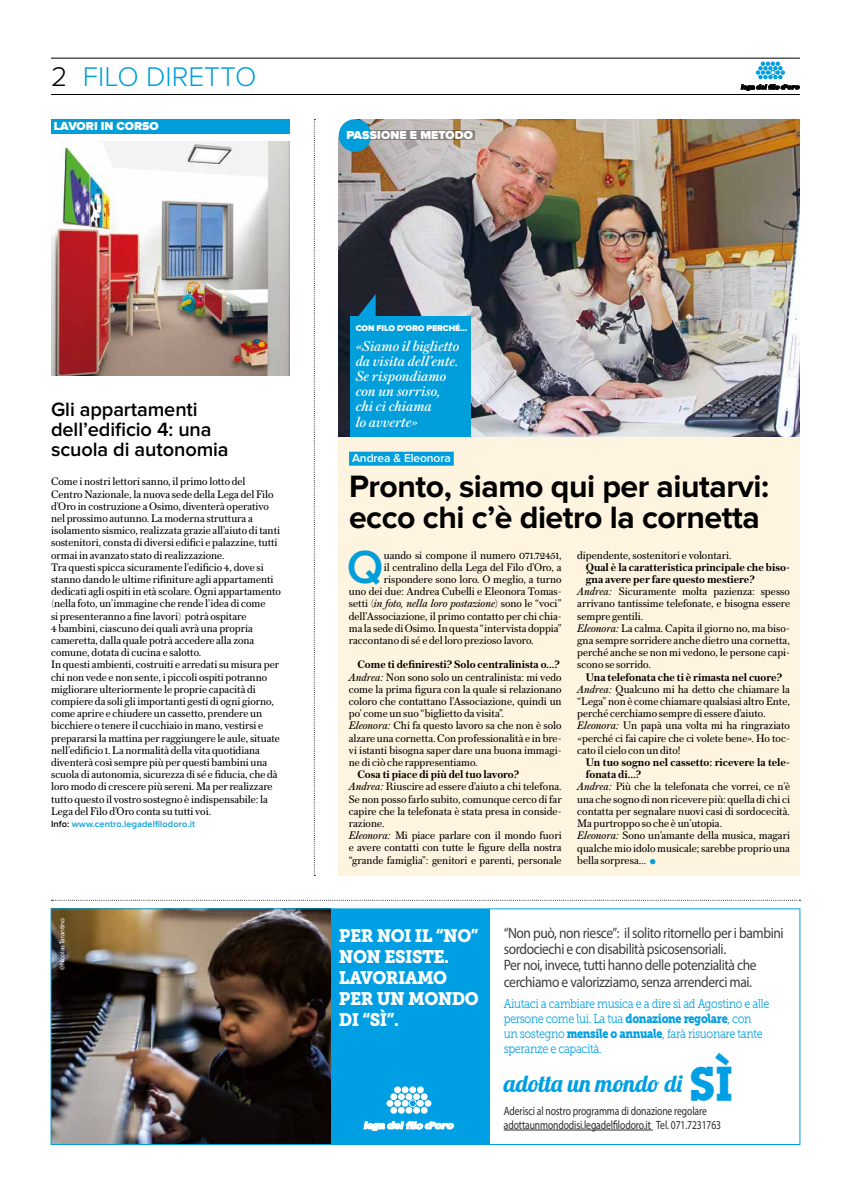
<style>
.page{position:relative;width:851px;height:1191px;background:#fff}
.page>*{position:absolute;margin:0;border:0;box-sizing:border-box;transform-origin:0 0}
.t1{font:600 48.1px "Proxima Nova";color:#009fdc}
.t2{font:700 32px/31px "Proxima Nova";letter-spacing:-.015em;color:#000}
.t3{font:300 28px "Proxima Nova";color:#009fdc}
.t4{font:23.6px "Lobster 1.4";color:#009fe3}
.t5{font:600 20px/20px "Proxima Nova";letter-spacing:-.005em;color:#000}
.t6{font:18px/21.2px "Museo Slab 900";letter-spacing:-.03em;color:#fff;scale:.95 1}
.t7{font:15px/16.1px "Myriad Pro";letter-spacing:-.03em;color:#3c3c3b;scale:.9 1}
.t8{font:15px/15.2px "Austin Text Italic No 2";color:#fff}
.t9{font:12.9px/15px "Museo Slab 300";letter-spacing:-.03em;color:#009fe3;scale:.84 1}
.t10{font:12px/14px "Myriad Pro";letter-spacing:-.01em;color:#282827;scale:.8 1}
.t11{font:12px "Myriad Pro";letter-spacing:-.03em;color:#3c3c3b;scale:.84 1}
.t12{font:900 12px "Proxima Nova";color:#fff}
.t13{font:600 12px "Proxima Nova";letter-spacing:-.01em;color:#fff}
.t14{font:11.5px/12.2px "Austin Text";color:#000}
.t15{font:600 11.5px "Austin Text";color:#000}
.t16{font:italic 11.5px "Austin Text";color:#000}
.t17{font:600 9.2px "Proxima Nova";letter-spacing:.01em;color:#009fdc}
.t18{font:900 8.6px "Proxima Nova";letter-spacing:-.01em;color:#fff}
.t19{font:7px "Myriad";letter-spacing:-.02em;color:#fff}
.s1{color:#000}
.s2{color:#009fdc}
.s3{font-style:normal}
.s4{font-weight:600}
.s5{font-style:italic}
.s6{font-family:"Berkeley";font-size:20px;color:#009fdc}
.s7{font-family:"Museo Slab 900"}
.s8{font-family:"Lubalin Graph Md ITCTT Bold";font-size:49.5px}
</style>
<div class="page">
<hr style="left:51px;top:58px;width:748px;height:1px;background:#000">
<hr style="left:51px;top:94px;width:748px;height:1px;background:#000">
<svg style="left:740px;top:62px;width:59px;height:29px"></svg>
<div style="left:338px;top:120px;width:461px;height:756px;background:#fff4df"></div>
<img style="left:338px;top:119px;width:461px;height:317px">
<div style="left:338px;top:118px;width:18px;height:18px;background:#fff"></div>
<div style="left:51px;top:119px;width:238px;height:14px;background:#009fdc"></div>
<img style="left:51px;top:141px;width:238px;height:234px">
<svg style="left:370px;top:130px;width:104px;height:10px"></svg>
<div style="left:349px;top:452px;width:104px;height:14px;background:#009fdc"></div>
<svg style="left:314px;top:119px;width:1px;height:757px"></svg>
<svg style="left:52px;top:899px;width:748px;height:1px"></svg>
<div style="left:338px;top:119px;width:33px;height:33px;background:#009fdc;border-radius:50%"></div>
<div style="left:350px;top:315px;width:121px;height:121px;background:#009fdc"></div>
<svg style="left:357px;top:294px;width:18px;height:22px"></svg>
<div style="left:285px;top:909px;width:204px;height:235px;background:#009fe3"></div>
<img style="left:53px;top:910px;width:278px;height:232px">
<hr style="left:503px;top:1129px;width:108px;height:1px;background:#3c3c3b">
<div style="left:51px;top:908px;width:749px;height:236px;border:1px solid #009fdc"></div>
<hr style="left:504px;top:1129px;width:148px;height:1px;background:#282827">
<svg style="left:363px;top:1086px;width:90px;height:44px"></svg>
<h3 class="t3" style="left:51px;top:61px;width:207px"><span class="s1">2</span> FILO DIRETTO</h3>
<p class="t12" style="left:54px;top:119px;width:106px">LAVORI IN CORSO</p>
<p class="t12" style="left:346px;top:128px;width:128px">PASSIONE E METODO</p>
<h3 class="t5" style="left:51px;top:399px;width:179px">Gli appartamenti dell’edificio 4: una scuola di autonomia</h3>
<p class="t14" style="left:51px;top:475px;width:231px">Come i nostri lettori sanno, il primo lotto del<br>Centro Nazionale, la nuova sede della Lega del Filo d’Oro in costruzione a Osimo, diventerà operativo nel prossimo autunno. La moderna struttura a isolamento sismico, realizzata grazie all’aiuto di tanti sostenitori, consta di diversi edifici e palazzine, tutti ormai in avanzato stato di realizzazione.<br>Tra questi spicca sicuramente l’edificio 4, dove si stanno dando le ultime rifiniture agli appartamenti dedicati agli ospiti in età scolare. Ogni appartamento (nella foto, un’immagine che rende l’idea di come<br>si presenteranno a fine lavori) potrà ospitare<br>4 bambini, ciascuno dei quali avrà una propria cameretta, dalla quale potrà accedere alla zona comune, dotata di cucina e salotto.<br>In questi ambienti, costruiti e arredati su misura per chi non vede e non sente, i piccoli ospiti potranno migliorare ulteriormente le proprie capacità di compiere da soli gli importanti gesti di ogni giorno, come aprire e chiudere un cassetto, prendere un bicchiere o tenere il cucchiaio in mano, vestirsi e prepararsi la mattina per raggiungere le aule, situate nell’edificio 1. La normalità della vita quotidiana diventerà così sempre più per questi bambini una scuola di autonomia, sicurezza di sé e fiducia, che dà loro modo di crescere più sereni. Ma per realizzare tutto questo il vostro sostegno è indispensabile: la Lega del Filo d’Oro conta su tutti voi.</p>
<p class="t17" style="left:51px;top:818px;width:145px"><span class="s1">Info:</span> www.centro.legadelfilodoro.it</p>
<p class="t19" style="left:59px;top:970px;width:54px;rotate:-90deg">@Nicolas Tarantino</p>
<p class="t18" style="left:355px;top:323px;width:113px">CON FILO D’ORO PERCHÉ...</p>
<h3 class="t8" style="left:355px;top:337px;width:105px">«Siamo il biglietto da visita dell’ente.<br>Se rispondiamo con un sorriso, chi ci chiama<br>lo avverte»</h3>
<p class="t13" style="left:352px;top:451px;width:103px">Andrea &amp; Eleonora<span class="s2">.</span></p>
<h2 class="t2" style="left:349px;top:471px;width:421px">Pronto, siamo qui per aiutarvi: ecco chi c’è dietro la cornetta</h2>
<h1 class="t1" style="left:347px;top:539px;width:38px">Q</h1>
<p class="t14" style="left:383px;top:548px;width:179px">uando si compone il numero 071.72451,</p>
<p class="t14" style="left:383px;top:560px;width:179px">il centralino della Lega del Filo d’Oro, a</p>
<p class="t14" style="left:383px;top:573px;width:179px">rispondere sono loro. O meglio, a turno</p>
<p class="t14" style="left:349px;top:585px;width:214px">uno dei due: Andrea Cubelli e Eleonora Tomas-</p>
<p class="t16" style="left:349px;top:595px;width:214px"><span class="s3">setti (</span>in foto, nella loro postazione<span class="s3">) sono le “voci”</span></p>
<p class="t14" style="left:349px;top:609px;width:214px">dell’Associazione, il primo contatto per chi chia-</p>
<p class="t14" style="left:349px;top:621px;width:214px">ma la sede di Osimo. In questa “intervista doppia”</p>
<p class="t14" style="left:349px;top:634px;width:186px">raccontano di sé e del loro prezioso lavoro.</p>
<p class="t14" style="left:349px;top:658px;width:214px;text-indent:8px"><span class="s4">Come ti definiresti? Solo centralinista o...?<br></span><span class="s5">Andrea:</span> Non sono solo un centralinista: mi vedo come la prima figura con la quale si relazionano coloro che contattano l’Associazione, quindi un po’ come un suo “biglietto da visita”.<br><span class="s5">Eleonora:</span> Chi fa questo lavoro sa che non è solo alzare una cornetta. Con professionalità e in bre&shy;vi istanti bisogna saper dare una buona immagi&shy;ne di ciò che rappresentiamo.</p>
<p class="t14" style="left:349px;top:768px;width:214px;text-indent:8px"><span class="s4">Cosa ti piace di più del tuo lavoro?<br></span><span class="s5">Andrea:</span> Riuscire ad essere d’aiuto a chi telefona.<br>Se non posso farlo subito, comunque cerco di far capire che la telefonata è stata presa in conside&shy;razione.<br><span class="s5">Eleonora:</span> Mi piace parlare con il mondo fuori e avere contatti con tutte le figure della nostra “grande famiglia”: genitori e parenti, personale</p>
<p class="t14" style="left:577px;top:548px;width:156px">dipendente, sostenitori e volontari.</p>
<p class="t15" style="left:585px;top:559px;width:206px">Qual è la caratteristica principale che biso-</p>
<p class="t15" style="left:585px;top:571px;width:170px">gna avere per fare questo mestiere?</p>
<p class="t14" style="left:577px;top:585px;width:214px"><span class="s5">Andrea:</span> Sicuramente molta pazienza: spesso</p>
<p class="t14" style="left:577px;top:597px;width:214px">arrivano tantissime telefonate, e bisogna essere</p>
<p class="t14" style="left:577px;top:609px;width:67px">sempre gentili.</p>
<p class="t14" style="left:577px;top:621px;width:214px"><span class="s5">Eleonora:</span> La calma. Capita il giorno no, ma biso-</p>
<p class="t14" style="left:577px;top:634px;width:214px">gna sempre sorridere anche dietro una cornetta,</p>
<p class="t14" style="left:577px;top:646px;width:214px">perché anche se non mi vedono, le persone capi-</p>
<p class="t14" style="left:577px;top:658px;width:75px">scono se sorrido.</p>
<p class="t14" style="left:577px;top:670px;width:214px;text-indent:8px"><span class="s4">Una telefonata che ti è rimasta nel cuore?<br></span><span class="s5">Andrea:</span> Qualcuno mi ha detto che chiamare la “Lega” non è come chiamare qualsiasi altro Ente, perché cerchiamo sempre di essere d’aiuto.<br><span class="s5">Eleonora:</span> Un papà una volta mi ha ringraziato «perché ci fai capire che ci volete bene». Ho toc&shy;cato il cielo con un dito!</p>
<p class="t15" style="left:585px;top:754px;width:206px">Un tuo sogno nel cassetto: ricevere la tele-</p>
<p class="t15" style="left:585px;top:766px;width:57px">fonata di...?</p>
<p class="t14" style="left:577px;top:780px;width:214px"><span class="s5">Andrea:</span> Più che la telefonata che vorrei, ce n’è</p>
<p class="t14" style="left:577px;top:792px;width:214px">una che sogno di non ricevere più: quella di chi ci</p>
<p class="t14" style="left:577px;top:804px;width:214px">contatta per segnalare nuovi casi di sordocecità.</p>
<p class="t14" style="left:577px;top:817px;width:146px">Ma purtroppo so che è un’utopia.</p>
<p class="t14" style="left:577px;top:829px;width:214px"><span class="s5">Eleonora:</span> Sono un’amante della musica, magari</p>
<p class="t14" style="left:577px;top:841px;width:214px">qualche mio idolo musicale; sarebbe proprio una</p>
<p class="t14" style="left:577px;top:853px;width:82px">bella sorpresa... <span class="s6">•</span></p>
<h3 class="t6" style="left:339px;top:925px;width:149px">PER NOI IL “NO”<br>NON ESISTE.<br>LAVORIAMO<br>PER UN MONDO<br>DI “SÌ”.</h3>
<h3 class="t6" style="left:339px;top:974px;width:148px">PER NOI IL “NO”<br>NON ESISTE.<br>LAVORIAMO</h3>
<h3 class="t7" style="left:503px;top:925px;width:312px">“Non può, non riesce”: il solito ritornello per i bambini sordociechi e con disabilità psicosensoriali.<br>Per noi, invece, tutti hanno delle potenzialità che cerchiamo e valorizziamo, senza a renderci mai.</h3>
<p class="t9" style="left:503px;top:995px;width:317px">Aiutaci a cambiare musica e a dire sì ad Agostino e alle persone come lui. La tua <span class="s7">DONAZIONE REGOLARE</span>, con<br>un sostegno <span class="s7">MENSILE O ANNUALE</span>, farà risuonare tante speranze e capacità.</p>
<h3 class="t7" style="left:503px;top:974px;width:312px">“Non può, non riesce”: il solito ritornello per i bambini sordociechi e con disabilità psicosensoriali.<br>Per noi, invece, tutti hanno delle potenzialità che cerchiamo e valorizziamo, senza arrenderci mai.</h3>
<h3 class="t4" style="left:503px;top:1068px;width:231px">adotta un mondo di <span class="s8">Sì</span></h3>
<p class="t9" style="left:503px;top:1075px;width:310px">un sostegno <span class="s7">MENSILE O ANNUALE</span>, farà risuonare tante</p>
<p class="t10" style="left:504px;top:1103px;width:273px">Aderisci al nostro programma di donazione regolare adottaunmondodisi.legadelfilodoro.it Tel. 071.7231763</p>
<p class="t11" style="left:503px;top:1117px;width:216px">donazio i.legadelflodoro.it - Tel. 071.7231763</p>
</div>
